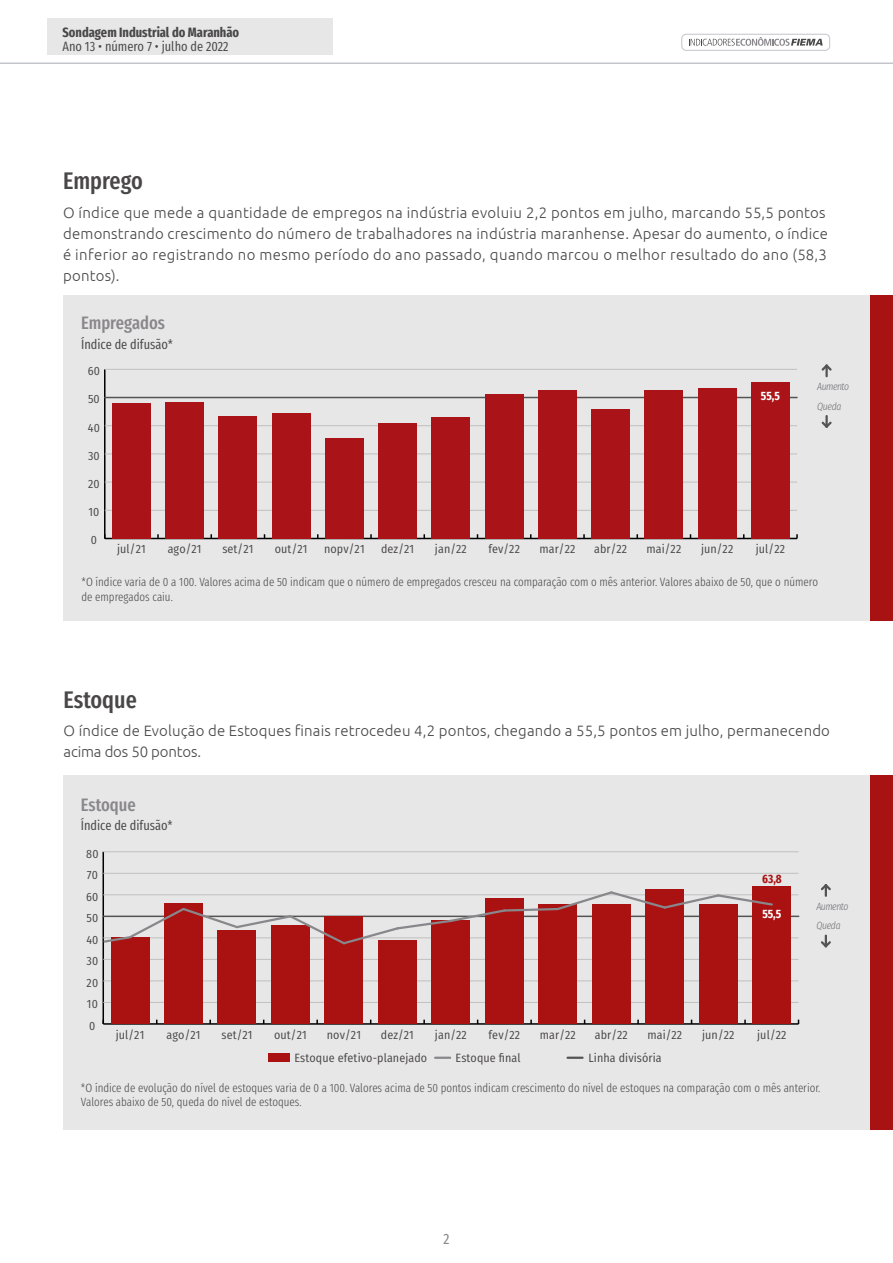
<style>
.page{position:relative;width:893px;height:1263px;background:#fff}
.page>*{position:absolute;margin:0;border:0;box-sizing:border-box;transform-origin:0 0}
.t1{font:500 24px "Fira Sans Compressed";color:#494748}
.t2{font:500 18px "Fira Sans Compressed";color:#89878c}
.t3{font:300 15px/21px "Ubuntu";letter-spacing:.015em;color:#494748}
.t4{font:15px "Fira Sans Compressed";color:#89878c}
.t5{font:13.5px "Fira Sans Compressed";color:#494748}
.t6{font:700 13.5px "Fira Sans Compressed";color:#494748}
.t7{font:300 12px/14.4px "Fira Sans Compressed";color:#494748}
.t8{font:12px "Fira Sans Condensed";letter-spacing:.01em;color:#474446}
.t9{font:700 12px "Fira Sans Compressed";color:#fff}
.t10{font:700 12px "Fira Sans Compressed";color:#aa1212}
.t11{font:italic 300 10.5px "Fira Sans Compressed";letter-spacing:-.045em;color:#717176}
</style>
<div class="page">
<div style="left:681px;top:34px;width:149px;height:17px;border:1px solid #c3c5ca;border-radius:4px"></div>
<svg style="left:689px;top:37px;width:134px;height:9px"></svg>
<hr style="left:0;top:62px;width:893px;height:2px;background:#c3c5ca">
<div style="left:64px;top:776px;width:829px;height:354px;background:#e7e7e7"></div>
<div style="left:870px;top:776px;width:23px;height:354px;background:#a91212"></div>
<div style="left:64px;top:295px;width:829px;height:325px;background:#e7e7e7"></div>
<div style="left:870px;top:295px;width:23px;height:325px;background:#a91212"></div>
<div style="left:47px;top:18px;width:285px;height:37px;background:#e7e7e7"></div>
<hr style="left:568px;top:1056px;width:15px;height:3px;background:#525552">
<hr style="left:435px;top:1056px;width:15px;height:3px;background:#88878b">
<div style="left:268px;top:1053px;width:21px;height:9px;background:#aa1212"></div>
<svg style="left:821px;top:884px;width:10px;height:13px"></svg>
<svg style="left:821px;top:934px;width:10px;height:13px"></svg>
<hr style="left:103px;top:1023px;width:695px;height:2px;background:#000">
<hr style="left:103px;top:852px;width:1px;height:172px;background:#000">
<hr style="left:103px;top:1002px;width:695px;height:1px;background:#c0c0c0">
<hr style="left:103px;top:980px;width:695px;height:1px;background:#c0c0c0">
<hr style="left:103px;top:959px;width:695px;height:1px;background:#c0c0c0">
<hr style="left:103px;top:937px;width:695px;height:1px;background:#c0c0c0">
<hr style="left:103px;top:915px;width:696px;height:2px;background:#525552">
<hr style="left:103px;top:894px;width:695px;height:1px;background:#c0c0c0">
<hr style="left:103px;top:873px;width:695px;height:1px;background:#c0c0c0">
<hr style="left:103px;top:851px;width:695px;height:1px;background:#c0c0c0">
<div style="left:111px;top:937px;width:38px;height:87px;background:#aa1212"></div>
<div style="left:164px;top:903px;width:39px;height:121px;background:#aa1212"></div>
<div style="left:218px;top:930px;width:38px;height:94px;background:#aa1212"></div>
<div style="left:271px;top:925px;width:39px;height:99px;background:#aa1212"></div>
<div style="left:325px;top:916px;width:38px;height:108px;background:#aa1212"></div>
<div style="left:378px;top:940px;width:39px;height:84px;background:#aa1212"></div>
<div style="left:432px;top:921px;width:38px;height:103px;background:#aa1212"></div>
<div style="left:485px;top:898px;width:39px;height:126px;background:#aa1212"></div>
<div style="left:539px;top:904px;width:38px;height:120px;background:#aa1212"></div>
<div style="left:592px;top:904px;width:39px;height:120px;background:#aa1212"></div>
<div style="left:646px;top:890px;width:38px;height:134px;background:#aa1212"></div>
<div style="left:699px;top:904px;width:39px;height:120px;background:#aa1212"></div>
<div style="left:752px;top:887px;width:39px;height:137px;background:#aa1212"></div>
<svg style="left:102px;top:890px;width:671px;height:56px"></svg>
<svg style="left:821px;top:364px;width:11px;height:13px"></svg>
<svg style="left:821px;top:415px;width:11px;height:13px"></svg>
<hr style="left:105px;top:538px;width:692px;height:1px;background:#000">
<hr style="left:104px;top:369px;width:2px;height:169px;background:#000">
<hr style="left:105px;top:510px;width:692px;height:1px;background:#c0c0c0">
<hr style="left:105px;top:482px;width:692px;height:1px;background:#c0c0c0">
<hr style="left:105px;top:453px;width:692px;height:1px;background:#c0c0c0">
<hr style="left:105px;top:425px;width:692px;height:1px;background:#c0c0c0">
<hr style="left:105px;top:397px;width:692px;height:1px;background:#525552">
<hr style="left:105px;top:369px;width:692px;height:1px;background:#c0c0c0">
<div style="left:112px;top:403px;width:39px;height:135px;background:#aa1317"></div>
<div style="left:165px;top:402px;width:39px;height:136px;background:#aa1317"></div>
<div style="left:219px;top:416px;width:38px;height:122px;background:#aa1317"></div>
<div style="left:272px;top:413px;width:38px;height:125px;background:#aa1317"></div>
<div style="left:325px;top:438px;width:39px;height:100px;background:#aa1317"></div>
<div style="left:378px;top:423px;width:39px;height:115px;background:#aa1317"></div>
<div style="left:432px;top:417px;width:38px;height:121px;background:#aa1317"></div>
<div style="left:485px;top:394px;width:38px;height:144px;background:#aa1317"></div>
<div style="left:538px;top:390px;width:39px;height:148px;background:#aa1317"></div>
<div style="left:591px;top:409px;width:39px;height:129px;background:#aa1317"></div>
<div style="left:645px;top:390px;width:38px;height:148px;background:#aa1317"></div>
<div style="left:698px;top:388px;width:38px;height:150px;background:#aa1317"></div>
<div style="left:751px;top:382px;width:39px;height:156px;background:#aa1317"></div>
<p class="t6" style="left:62px;top:21px;width:178px">Sondagem Industrial do Maranhão</p>
<p class="t5" style="left:62px;top:36px;width:168px">Ano 13 • número 7 • julho de 2022</p>
<p class="t5" style="left:106px;top:37px;width:9px">N</p>
<p class="t5" style="left:149px;top:37px;width:36px">5 • mai</p>
<h1 class="t1" style="left:63px;top:162px;width:81px">Emprego</h1>
<p class="t3" style="left:63px;top:201px;width:766px">O índice que mede a quantidade de empregos na indústria evoluiu 2,2 pontos em julho, marcando 55,5 pontos demonstrando crescimento do número de trabalhadores na indústria maranhense. Apesar do aumento, o índice é inferior ao registrando no mesmo período do ano passado, quando marcou o melhor resultado do ano (58,3 pontos).</p>
<p class="t2" style="left:81px;top:309px;width:86px">Empregados</p>
<p class="t5" style="left:81px;top:334px;width:93px">Índice de difusão*</p>
<p class="t8" style="left:88px;top:362px;width:14px">60</p>
<p class="t8" style="left:88px;top:390px;width:13px">50</p>
<p class="t8" style="left:88px;top:418px;width:14px">40</p>
<p class="t8" style="left:88px;top:447px;width:13px">30</p>
<p class="t8" style="left:88px;top:475px;width:13px">20</p>
<p class="t8" style="left:88px;top:503px;width:12px">10</p>
<p class="t8" style="left:91px;top:531px;width:8px">0</p>
<p class="t9" style="left:761px;top:386px;width:21px">55,5</p>
<p class="t8" style="left:117px;top:540px;width:30px">jul/21</p>
<p class="t8" style="left:168px;top:540px;width:35px">ago/21</p>
<p class="t8" style="left:222px;top:540px;width:33px">set/21</p>
<p class="t8" style="left:275px;top:540px;width:34px">out/21</p>
<p class="t8" style="left:324px;top:540px;width:42px">nopv/21</p>
<p class="t8" style="left:381px;top:540px;width:35px">dez/21</p>
<p class="t8" style="left:435px;top:540px;width:33px">jan/22</p>
<p class="t8" style="left:488px;top:540px;width:33px">fev/22</p>
<p class="t8" style="left:539px;top:540px;width:37px">mar/22</p>
<p class="t8" style="left:594px;top:540px;width:35px">abr/22</p>
<p class="t8" style="left:646px;top:540px;width:36px">mai/22</p>
<p class="t8" style="left:701px;top:540px;width:34px">jun/22</p>
<p class="t8" style="left:756px;top:540px;width:31px">jul/22</p>
<p class="t11" style="left:817px;top:379px;width:34px">Aumento</p>
<p class="t11" style="left:817px;top:399px;width:26px">Queda</p>
<p class="t7" style="left:82px;top:575px;width:738px">*O índice varia de 0 a 100. Valores acima de 50 indicam que o número de empregados cresceu na comparação com o mês anterior. Valores abaixo de 50, que o número de empregados caiu.</p>
<h1 class="t1" style="left:64px;top:680px;width:75px">Estoque</h1>
<p class="t3" style="left:64px;top:720px;width:768px">O índice de Evolução de Estoques finais retrocedeu 4,2 pontos, chegando a 55,5 pontos em julho, permanecendo acima dos 50 pontos.</p>
<p class="t2" style="left:81px;top:790px;width:56px">Estoque</p>
<p class="t5" style="left:81px;top:815px;width:93px">Índice de difusão*</p>
<p class="t8" style="left:86px;top:845px;width:14px">80</p>
<p class="t8" style="left:87px;top:866px;width:13px">70</p>
<p class="t8" style="left:86px;top:888px;width:14px">60</p>
<p class="t8" style="left:87px;top:909px;width:13px">50</p>
<p class="t8" style="left:86px;top:931px;width:14px">40</p>
<p class="t8" style="left:87px;top:952px;width:13px">30</p>
<p class="t8" style="left:87px;top:974px;width:13px">20</p>
<p class="t8" style="left:87px;top:995px;width:12px">10</p>
<p class="t8" style="left:89px;top:1017px;width:8px">0</p>
<p class="t10" style="left:762px;top:869px;width:21px">63,8</p>
<p class="t9" style="left:762px;top:904px;width:21px">55,5</p>
<p class="t8" style="left:116px;top:1025px;width:30px">jul/21</p>
<p class="t8" style="left:167px;top:1025px;width:35px">ago/21</p>
<p class="t8" style="left:221px;top:1025px;width:33px">set/21</p>
<p class="t8" style="left:274px;top:1025px;width:34px">out/21</p>
<p class="t8" style="left:327px;top:1025px;width:36px">nov/21</p>
<p class="t8" style="left:381px;top:1025px;width:35px">dez/21</p>
<p class="t8" style="left:435px;top:1025px;width:33px">jan/22</p>
<p class="t8" style="left:489px;top:1025px;width:33px">fev/22</p>
<p class="t8" style="left:540px;top:1025px;width:37px">mar/22</p>
<p class="t8" style="left:595px;top:1025px;width:35px">abr/22</p>
<p class="t8" style="left:647px;top:1025px;width:36px">mai/22</p>
<p class="t8" style="left:702px;top:1025px;width:34px">jun/22</p>
<p class="t8" style="left:757px;top:1025px;width:31px">jul/22</p>
<p class="t8" style="left:294px;top:1049px;width:134px">Estoque efetivo-planejado</p>
<p class="t8" style="left:455px;top:1049px;width:67px">Estoque final</p>
<p class="t8" style="left:588px;top:1049px;width:75px">Linha divisória</p>
<p class="t11" style="left:816px;top:899px;width:34px">Aumento</p>
<p class="t11" style="left:816px;top:918px;width:26px">Queda</p>
<p class="t7" style="left:81px;top:1080px;width:741px">*O índice de evolução do nível de estoques varia de 0 a 100. Valores acima de 50 pontos indicam crescimento do nível de estoques na comparação com o mês anterior.<br>Valores abaixo de 50, queda do nível de estoques.</p>
<p class="t4" style="left:443px;top:1227px;width:8px">2</p>
</div>
